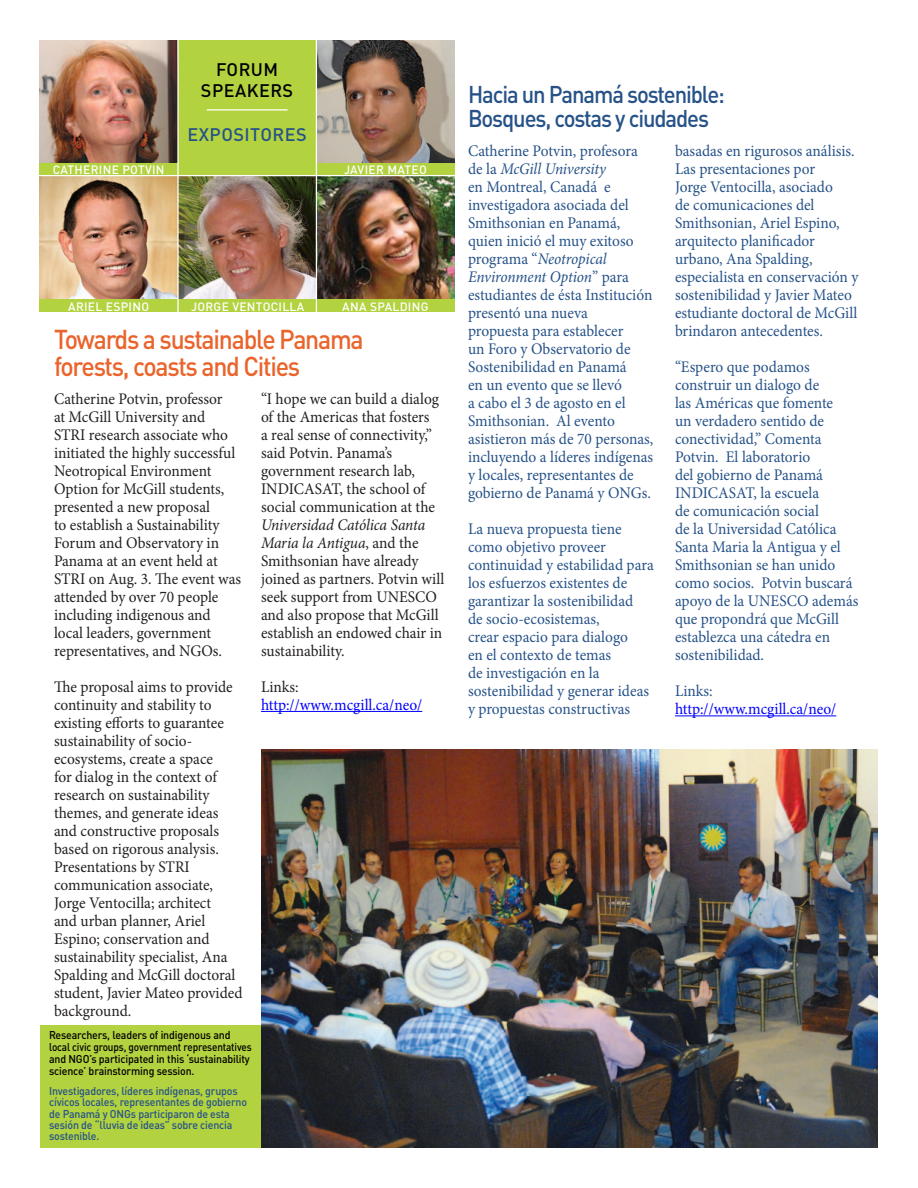
<style>
.page{position:relative;width:918px;height:1188px;background:#fff}
.page>*{position:absolute;margin:0;border:0;box-sizing:border-box;transform-origin:0 0}
.t1{font:500 27px "DIN Pro";letter-spacing:-.05em;color:#ea642c;scale:.92 1}
.t2{font:500 24px "DIN Pro";letter-spacing:-.05em;color:#265288;scale:.92 1}
.t3{font:500 18px/21.6px "DIN Pro";letter-spacing:.025em;color:#000;text-align:center}
.t4{font:500 18px "DIN Pro";letter-spacing:.025em;color:#265288}
.t5{font:16.2px/18px "Minion Pro";color:#265288;scale:.95 1}
.t6{font:16.2px/18px "Minion Pro";color:#231f20;scale:.95 1}
.t7{font:16.2px "Minion Pro";letter-spacing:.005em;color:#00f;scale:.95 1}
.t8{font:500 12px "DIN Pro";letter-spacing:.025em;color:#fff}
.t9{font:500 11.25px/11.2px "DIN Pro";letter-spacing:-.015em;color:#265288;scale:.94 1}
.t10{font:500 11.25px/12px "DIN Pro";letter-spacing:-.015em;color:#000;scale:.94 1}
.t11{font:500 11.25px "DIN Pro";letter-spacing:-.015em;color:#000;scale:.89 1}
.s1{font-style:italic}
</style>
<div class="page">
<div style="left:40px;top:1025px;width:224px;height:123px;background:#b2d240"></div>
<div style="left:179px;top:40px;width:138px;height:135px;background:#b2d240"></div>
<hr style="left:207px;top:109px;width:81px;height:2px;background:#fff">
<img style="left:261px;top:750px;width:617px;height:397px">
<hr style="left:261px;top:711px;width:161px;height:1px;background:#00f">
<hr style="left:675px;top:715px;width:161px;height:1px;background:#00f">
<img style="left:40px;top:40px;width:137px;height:260px">
<div style="left:40px;top:163px;width:138px;height:12px;background:#b2d240"></div>
<div style="left:40px;top:300px;width:138px;height:12px;background:#b2d240"></div>
<img style="left:317px;top:40px;width:137px;height:260px">
<div style="left:316px;top:300px;width:138px;height:12px;background:#b2d240"></div>
<div style="left:317px;top:163px;width:138px;height:12px;background:#b2d240"></div>
<img style="left:179px;top:177px;width:137px;height:123px">
<div style="left:178px;top:300px;width:138px;height:12px;background:#b2d240"></div>
<hr style="left:36px;top:175px;width:420px;height:1px;background:#fff">
<hr style="left:177px;top:18px;width:2px;height:299px;background:#fff">
<hr style="left:316px;top:37px;width:1px;height:300px;background:#fff">
<p class="t8" style="left:53px;top:160px;width:113px">CATHERINE POTVIN</p>
<p class="t3" style="left:201px;top:57px;width:94px">FORUM<br>SPEAKERS</p>
<p class="t4" style="left:187px;top:119px;width:121px">EXPOSITORES</p>
<p class="t8" style="left:344px;top:160px;width:84px">JAVIER MATEO</p>
<p class="t8" style="left:68px;top:297px;width:83px">ARIEL ESPINO</p>
<p class="t8" style="left:342px;top:297px;width:88px">ANA SPALDING</p>
<p class="t8" style="left:191px;top:297px;width:115px">JORGE VENTOCILLA</p>
<p class="t1" style="left:54px;top:317px;width:338px">Towards a sustainable Panama</p>
<p class="t1" style="left:54px;top:344px;width:269px">forests, coasts and Cities</p>
<p class="t6" style="left:54px;top:390px;width:199px">Catherine Potvin, professor<br>at McGill University and<br>STRI research associate who initiated the highly successful<br>Neotropical Environment<br>Option for McGill students, presented a new proposal<br>to establish a Sustainability<br>Forum and Observatory in<br>Panama at an event held at<br>STRI on Aug. 3. The event was attended by over 70 people including indigenous and local leaders, government representatives, and NGOs.</p>
<p class="t6" style="left:54px;top:678px;width:200px">The proposal aims to provide continuity and stability to existing efforts to guarantee sustainability of socio&shy;ecosystems, create a space<br>for dialog in the context of research on sustainability themes, and generate ideas and constructive proposals based on rigorous analysis.<br>Presentations by STRI communication associate,<br>Jorge Ventocilla; architect<br>and urban planner, Ariel<br>Espino; conservation and sustainability specialist, Ana<br>Spalding and McGill doctoral student, Javier Mateo provided background.</p>
<p class="t10" style="left:49px;top:1028px;width:194px">Researchers, leaders of indigenous and</p>
<p class="t11" style="left:49px;top:1038px;width:229px">local civic groups, government representatives</p>
<p class="t10" style="left:49px;top:1052px;width:215px">and NGO’s participated in this ‘sustainability science’ brainstorming session.</p>
<p class="t9" style="left:49px;top:1084px;width:212px">Investigadores, líderes indígenas, grupos cívicos locales, representantes de gobierno de Panamá y ONGs participaron de esta sesión de “lluvia de ideas” sobre ciencia sostenible.</p>
<p class="t6" style="left:261px;top:390px;width:194px">“I hope we can build a dialog of the Americas that fosters<br>a real sense of connectivity,” said Potvin. Panama’s government research lab,<br>INDICASAT, the school of social communication at the<br><span class="s1">Universidad Católica Santa<br>Maria la Antigua</span>, and the<br>Smithsonian have already joined as partners. Potvin will seek support from UNESCO and also propose that McGill establish an endowed chair in sustainability.</p>
<p class="t6" style="left:261px;top:678px;width:41px">Links:</p>
<p class="t7" style="left:261px;top:694px;width:171px">http://www.mcgill.ca/neo/</p>
<p class="t2" style="left:468px;top:75px;width:281px">Hacia un Panamá sostenible:</p>
<p class="t2" style="left:468px;top:99px;width:264px">Bosques, costas y ciudades</p>
<p class="t5" style="left:468px;top:142px;width:197px">Catherine Potvin, profesora de la <span class="s1">McGill University<br></span>en Montreal, Canadá e investigadora asociada del<br>Smithsonian en Panamá, quien inició el muy exitoso programa “<span class="s1">Neotropical<br>Environment Option</span>” para estudiantes de ésta Institución presentó una nueva<br>propuesta para establecer<br>un Foro y Observatorio de<br>Sostenibilidad en Panamá<br>en un evento que se llevó<br>a cabo el 3 de agosto en el<br>Smithsonian. Al evento asistieron más de 70 personas, incluyendo a líderes indígenas y locales, representantes de gobierno de Panamá y ONGs.</p>
<p class="t5" style="left:468px;top:520px;width:197px">La nueva propuesta tiene como objetivo proveer continuidad y estabilidad para los esfuerzos existentes de garantizar la sostenibilidad<br>de socio-ecosistemas,<br>crear espacio para dialogo<br>en el contexto de temas<br>de investigación en la sostenibilidad y generar ideas y propuestas constructivas</p>
<p class="t5" style="left:675px;top:142px;width:195px">basadas en rigurosos análisis.<br>Las presentaciones por<br>Jorge Ventocilla, asociado<br>de comunicaciones del<br>Smithsonian, Ariel Espino, arquitecto planificador urbano, Ana Spalding, especialista en conservación y sostenibilidad y Javier Mateo estudiante doctoral de McGill brindaron antecedentes.</p>
<p class="t5" style="left:675px;top:358px;width:195px">“Espero que podamos construir un dialogo de<br>las Américas que fomente<br>un verdadero sentido de conectividad,” Comenta<br>Potvin. El laboratorio<br>del gobierno de Panamá<br>INDICASAT, la escuela<br>de comunicación social<br>de la Universidad Católica<br>Santa Maria la Antigua y el<br>Smithsonian se han unido como socios. Potvin buscará apoyo de la UNESCO además que propondrá que McGill establezca una cátedra en sostenibilidad.</p>
<p class="t5" style="left:675px;top:682px;width:41px">Links:</p>
<p class="t7" style="left:675px;top:698px;width:171px">http://www.mcgill.ca/neo/</p>
</div>
